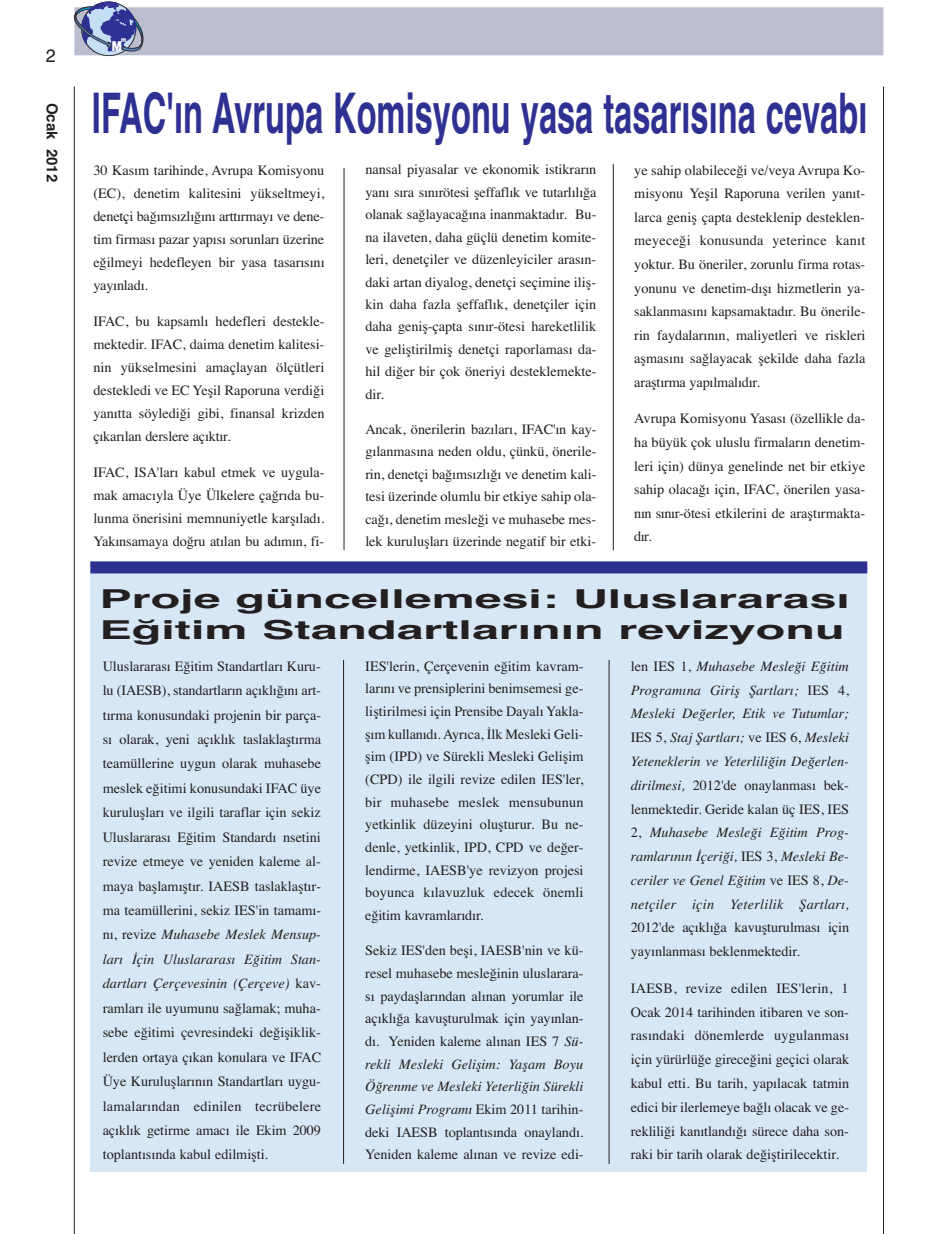
<style>
.page{position:relative;width:936px;height:1234px;background:#fff}
.page>*{position:absolute;margin:0;border:0;box-sizing:border-box;transform-origin:0 0}
.t1{font:700 56.1px "Helvetica TU";color:#2e3092;scale:.58 1}
.t2{font:700 25.95px/31.2px "Helvetica TU";color:#231f20;scale:1.86 1}
.t3{font:18px "Helvetica TU";color:#231f20}
.t4{font:700 15px "Helvetica TU";color:#231f20}
.t5{font:14.25px/24.5px "Times TU";letter-spacing:-.005em;color:#231f20;text-align:justify}
.t6{font:italic 14.25px/23.7px "Times TU";letter-spacing:.02em;color:#231f20;text-align:justify}
.t7{font:900 13.65px "Helvetica Neue";color:#fff;scale:.79 1}
.t8{font:900 7.05px "Helvetica Neue";color:#fff;scale:.76 1}
.s1{font-style:italic}
.s2{font-style:normal}
</style>
<div class="page">
<hr style="left:74px;top:87px;width:1px;height:1146px;background:#231f20">
<hr style="left:883px;top:87px;width:1px;height:1146px;background:#231f20">
<div style="left:74px;top:7px;width:809px;height:48px;background:#bcbdce"></div>
<svg style="left:75px;top:2px;width:68px;height:54px"></svg>
<hr style="left:344px;top:168px;width:1px;height:381px;background:#231f20">
<div style="left:91px;top:561px;width:776px;height:610px;background:#d7e7f5"></div>
<hr style="left:343px;top:659px;width:1px;height:504px;background:#231f20">
<hr style="left:608px;top:659px;width:1px;height:504px;background:#231f20">
<div style="left:90px;top:561px;width:777px;height:12px;background:#2e3092"></div>
<hr style="left:613px;top:164px;width:1px;height:386px;background:#231f20">
<p class="t3" style="left:46px;top:45px;width:12px">2</p>
<p class="t4" style="left:61px;top:103px;width:81px;rotate:90deg">Ocak 2012</p>
<p class="t8" style="left:121px;top:37px;width:8px">m</p>
<p class="t7" style="left:112px;top:42px;width:14px">M</p>
<h1 class="t1" style="left:92px;top:80px;width:1338px">IFAC'ın Avrupa Komisyonu yasa tasarısına cevabı</h1>
<p class="t5" style="left:93px;top:158px;width:233px;line-height:23.1px">30 Kasım tarihinde, Avrupa Komisyonu (EC), denetim kalitesini yükseltmeyi, denetçi bağımsızlığını arttırmayı ve dene&shy;tim firması pazar yapısı sorunları üzerine eğilmeyi hedefleyen bir yasa tasarısını yayınladı.</p>
<p class="t5" style="left:93px;top:309px;width:233px;line-height:23.1px">IFAC, bu kapsamlı hedefleri destekle&shy;mektedir. IFAC, daima denetim kalitesi&shy;nin yükselmesini amaçlayan ölçütleri destekledi ve EC Yeşil Raporuna verdiği yanıtta söylediği gibi, finansal krizden çıkarılan derslere açıktır.</p>
<p class="t5" style="left:93px;top:460px;width:233px;line-height:23.1px">IFAC, ISA'ları kabul etmek ve uygula&shy;mak amacıyla Üye Ülkelere çağrıda bu&shy;lunma önerisini memnuniyetle karşıladı.<br>Yakınsamaya doğru atılan bu adımın, fi-</p>
<p class="t5" style="left:365px;top:158px;width:232px;line-height:22.4px">nansal piyasalar ve ekonomik istikrarın yanı sıra sınırötesi şeffaflık ve tutarlılığa olanak sağlayacağına inanmaktadır. Bu&shy;na ilaveten, daha güçlü denetim komite&shy;leri, denetçiler ve düzenleyiciler arasın&shy;daki artan diyalog, denetçi seçimine iliş&shy;kin daha fazla şeffaflık, denetçiler için daha geniş-çapta sınır-ötesi hareketlilik ve geliştirilmiş denetçi raporlaması da&shy;hil diğer bir çok öneriyi desteklemekte&shy;dir.</p>
<p class="t5" style="left:365px;top:418px;width:233px;line-height:22.4px">Ancak, önerilerin bazıları, IFAC'ın kay&shy;gılanmasına neden oldu, çünkü, önerile&shy;rin, denetçi bağımsızlığı ve denetim kali&shy;tesi üzerinde olumlu bir etkiye sahip ola&shy;cağı, denetim mesleği ve muhasebe mes&shy;lek kuruluşları üzerinde negatif bir etki-</p>
<p class="t5" style="left:634px;top:158px;width:233px;line-height:23.5px">ye sahip olabileceği ve/veya Avrupa Ko&shy;misyonu Yeşil Raporuna verilen yanıt&shy;larca geniş çapta desteklenip desteklen&shy;meyeceği konusunda yeterince kanıt yoktur. Bu öneriler, zorunlu firma rotas&shy;yonunu ve denetim-dışı hizmetlerin ya&shy;saklanmasını kapsamaktadır. Bu önerile&shy;rin faydalarının, maliyetleri ve riskleri aşmasını sağlayacak şekilde daha fazla araştırma yapılmalıdır.</p>
<p class="t5" style="left:634px;top:406px;width:232px;line-height:23.5px">Avrupa Komisyonu Yasası (özellikle da&shy;ha büyük çok uluslu firmaların denetim&shy;leri için) dünya genelinde net bir etkiye sahip olacağı için, IFAC, önerilen yasa&shy;nın sınır-ötesi etkilerini de araştırmakta&shy;dır.</p>
<h2 class="t2" style="left:100px;top:583px;width:405px">Proje güncellemesi: Uluslararası<br>Eğitim Standartlarının revizyonu</h2>
<p class="t5" style="left:103px;top:653px;width:220px">Uluslararası Eğitim Standartları Kuru&shy;lu (IAESB), standartların açıklığını art&shy;tırma konusundaki projenin bir parça&shy;sı olarak, yeni açıklık taslaklaştırma teamüllerine uygun olarak muhasebe meslek eğitimi konusundaki IFAC üye kuruluşları ve ilgili taraflar için sekiz Uluslararası Eğitim Standardı nsetini revize etmeye ve yeniden kaleme al&shy;maya başlamıştır. IAESB taslaklaştır&shy;ma teamüllerini, sekiz IES'in tamamı&shy;nı, revize <span class="s1">Muhasebe Meslek Mensup&shy;ları İçin Uluslararası Eğitim Stan&shy;dartları Çerçevesinin (Çerçeve)</span> kav&shy;ramları ile uyumunu sağlamak; muha&shy;sebe eğitimi çevresindeki değişiklik&shy;lerden ortaya çıkan konulara ve IFAC Üye Kuruluşlarının Standartları uygu&shy;lamalarından edinilen tecrübelere açıklık getirme amacı ile Ekim 2009 toplantısında kabul edilmişti.</p>
<p class="t5" style="left:365px;top:654px;width:220px;line-height:22.6px">IES'lerin, Çerçevenin eğitim kavram&shy;larını ve prensiplerini benimsemesi ge&shy;liştirilmesi için Prensibe Dayalı Yakla&shy;şım kullanıdı. Ayrıca, İlk Mesleki Geli&shy;şim (IPD) ve Sürekli Mesleki Gelişim (CPD) ile ilgili revize edilen IES'ler, bir muhasebe meslek mensubunun yetkinlik düzeyini oluşturur. Bu ne&shy;denle, yetkinlik, IPD, CPD ve değer&shy;lendirme, IAESB'ye revizyon projesi boyunca kılavuzluk edecek önemli eğitim kavramlarıdır.</p>
<p class="t5" style="left:365px;top:939px;width:220px;line-height:22.6px">Sekiz IES'den beşi, IAESB'nin ve kü&shy;resel muhasebe mesleğinin uluslarara&shy;sı paydaşlarından alınan yorumlar ile açıklığa kavuşturulmak için yayınlan&shy;dı. Yeniden kaleme alınan IES 7 <span class="s1">Sü&shy;rekli Mesleki Gelişim: Yaşam Boyu Öğrenme ve Mesleki Yeterliğin Sürekli Gelişimi Programı</span> Ekim 2011 tarihin&shy;deki IAESB toplantısında onaylandı.<br>Yeniden kaleme alınan ve revize edi-</p>
<p class="t6" style="left:630px;top:654px;width:220px"><span class="s2">len IES 1,</span> Muhasebe Mesleği Eğitim Programına Giriş Şartları; <span class="s2">IES 4, </span>Mesleki Değerler, Etik ve Tutumlar; <span class="s2">IES 5,</span> Staj Şartları; <span class="s2">ve IES 6,</span> Mesleki Yeteneklerin ve Yeterliliğin Değerlen&shy;dirilmesi, <span class="s2">2012'de onaylanması bek&shy;lenmektedir. Geride kalan üç IES, IES 2,</span> Muhasebe Mesleği Eğitim Prog&shy;ramlarının İçeriği, <span class="s2">IES 3,</span> Mesleki Be&shy;ceriler ve Genel Eğitim <span class="s2">ve IES 8,</span> De&shy;netçiler için Yeterlilik Şartları,</p>
<p class="t5" style="left:630px;top:915px;width:220px;line-height:23.7px">2012'de açıklığa kavuşturulması için yayınlanması beklenmektedir.</p>
<p class="t5" style="left:630px;top:975px;width:220px;line-height:23.7px">IAESB, revize edilen IES'lerin, 1<br>Ocak 2014 tarihinden itibaren ve son&shy;rasındaki dönemlerde uygulanması için yürürlüğe gireceğini geçici olarak kabul etti. Bu tarih, yapılacak tatmin edici bir ilerlemeye bağlı olacak ve ge&shy;rekliliği kanıtlandığı sürece daha son&shy;raki bir tarih olarak değiştirilecektir.</p>
</div>
